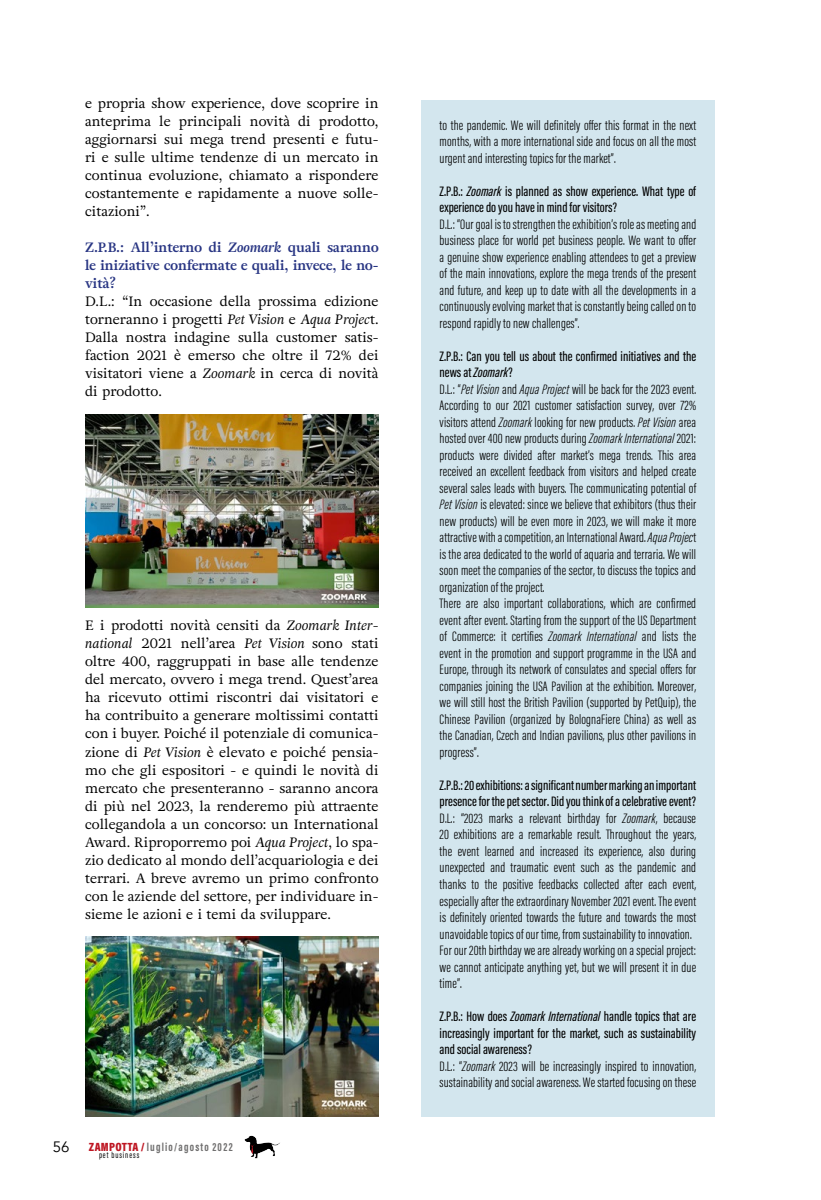
<style>
.page{position:relative;width:821px;height:1200px;background:#fff}
.page>*{position:absolute;margin:0;border:0;box-sizing:border-box;transform-origin:0 0}
.t1{font:15px "Avenir";color:#000}
.t2{font:300 14.1px/16.5px "Acumin Pro Extra Cond";letter-spacing:.01em;color:#000;text-align:justify;scale:1.06 1}
.t3{font:500 14.1px/16.5px "Acumin Pro Extra Cond";color:#000;scale:1.06 1}
.t4{font:13.5px/18px "Adriane Text";color:#000;text-align:justify}
.t5{font:700 13.5px/18px "Adriane Text";color:#283583;text-align:justify}
.t6{font:700 12px "Acumin Pro Extra Cond";letter-spacing:.1em;color:#706f6f}
.t7{font:9px "Acumin Pro Extra Cond";letter-spacing:.1em;color:#000}
.s1{font-style:italic}
.s2{font-family:"Acumin Pro Cond";font-weight:900;color:#be1622}
.s3{font-weight:500}
.s4{font-weight:500;font-style:italic}
.s5{font-weight:300}
.s6{font-weight:300;font-style:italic}
</style>
<div class="page">
<svg style="left:244px;top:1135px;width:36px;height:23px"></svg>
<div style="left:421px;top:100px;width:293px;height:1016px;background:#d3e6ee"></div>
<img style="left:85px;top:936px;width:293px;height:180px">
<img style="left:85px;top:414px;width:293px;height:193px">
<p class="t4" style="left:85px;top:94px;width:295px">e propria show experience, dove scoprire in anteprima le principali novità di prodotto, aggiornarsi sui mega trend presenti e futu&shy;ri e sulle ultime tendenze di un mercato in continua evoluzione, chiamato a rispondere costantemente e rapidamente a nuove solle&shy;citazioni”.</p>
<p class="t5" style="left:85px;top:238px;width:295px">Z.P.B.: All’interno di <span class="s1">Zoomark</span> quali saranno le iniziative confermate e quali, invece, le no&shy;vità?</p>
<p class="t4" style="left:85px;top:292px;width:295px">D.L.: “In occasione della prossima edizione torneranno i progetti <span class="s1">Pet Vision</span> e <span class="s1">Aqua Projec</span>t.<br>Dalla nostra indagine sulla customer satis&shy;faction 2021 è emerso che oltre il 72% dei visitatori viene a <span class="s1">Zoomark</span> in cerca di novità di prodotto.</p>
<p class="t4" style="left:85px;top:616px;width:295px">E i prodotti novità censiti da <span class="s1">Zoomark Inter&shy;national</span> 2021 nell’area <span class="s1">Pet Vision</span> sono stati oltre 400, raggruppati in base alle tendenze del mercato, ovvero i mega trend. Quest’area ha ricevuto ottimi riscontri dai visitatori e ha contribuito a generare moltissimi contatti con i buyer. Poiché il potenziale di comunica&shy;zione di <span class="s1">Pet Vision</span> è elevato e poiché pensia&shy;mo che gli espositori - e quindi le novità di mercato che presenteranno - saranno ancora di più nel 2023, la renderemo più attraente collegandola a un concorso: un International Award. Riproporremo poi <span class="s1">Aqua Project</span>, lo spa&shy;zio dedicato al mondo dell’acquariologia e dei terrari. A breve avremo un primo confronto con le aziende del settore, per individuare in&shy;sieme le azioni e i temi da sviluppare.</p>
<p class="t1" style="left:53px;top:1137px;width:18px">56</p>
<p class="t6" style="left:89px;top:1139px;width:145px"><span class="s2">ZAMPOTTA /</span> luglio/agosto 2022</p>
<p class="t7" style="left:99px;top:1148px;width:42px">pet business</p>
<p class="t2" style="left:439px;top:116px;width:243px">to the pandemic. We will definitely offer this format in the next months, with a more international side and focus on all the most urgent and interesting topics for the market”.</p>
<p class="t3" style="left:439px;top:182px;width:243px">Z.P.B.: <span class="s1">Zoomark</span> is planned as show experience. What type of experience do you have in mind for visitors?</p>
<p class="t2" style="left:439px;top:215px;width:243px">D.L.: “Our goal is to strengthen the exhibition’s role as meeting and business place for world pet business people. We want to offer a genuine show experience enabling attendees to get a preview of the main innovations, explore the mega trends of the present and future, and keep up to date with all the developments in a continuously evolving market that is constantly being called on to respond rapidly to new challenges”.</p>
<p class="t2" style="left:439px;top:347px;width:243px;text-align:left"><span class="s3">Z.P.B.: Can you tell us about the confirmed initiatives and the news at</span> <span class="s4">Zoomark</span><span class="s3">?<br></span>D.L.: “<span class="s1">Pet Vision</span> and <span class="s1">Aqua Project</span> will be back for the 2023 event.<br>According to our 2021 customer satisfaction survey, over 72% visitors attend <span class="s1">Zoomark</span> looking for new products. <span class="s1">Pet Vision</span> area hosted over 400 new products during <span class="s1">Zoomark International</span> 2021: products were divided after market’s mega trends. This area received an excellent feedback from visitors and helped create several sales leads with buyers. The communicating potential of <span class="s1">Pet Vision</span> is elevated: since we believe that exhibitors (thus their new products) will be even more in 2023, we will make it more attractive with a competition, an International Award. <span class="s1">Aqua Projec</span>t is the area dedicated to the world of aquaria and terraria. We will soon meet the companies of the sector, to discuss the topics and organization of the project.<br>There are also important collaborations, which are confirmed event after event. Starting from the support of the US Department of Commerce: it certifies <span class="s1">Zoomark International</span> and lists the event in the promotion and support programme in the USA and Europe, through its network of consulates and special offers for companies joining the USA Pavilion at the exhibition. Moreover, we will still host the British Pavilion (supported by PetQuip), the Chinese Pavilion (organized by BolognaFiere China) as well as the Canadian, Czech and Indian pavilions, plus other pavilions in progress”.</p>
<p class="t2" style="left:439px;top:776px;width:243px;text-align:left"><span class="s3">Z.P.B.: 20 exhibitions: a significant number marking an important presence for the pet sector. Did you think of a celebrative event?<br></span>D.L.: “2023 marks a relevant birthday for <span class="s1">Zoomark</span>, because 20 exhibitions are a remarkable result. Throughout the years, the event learned and increased its experience, also during unexpected and traumatic event such as the pandemic and thanks to the positive feedbacks collected after each event, especially after the extraordinary November 2021 event. The event is definitely oriented towards the future and towards the most unavoidable topics of our time, from sustainability to innovation.<br>For our 20th birthday we are already working on a special project: we cannot anticipate anything yet, but we will present it in due time”.</p>
<p class="t3" style="left:439px;top:1007px;width:243px">Z.P.B.: How does <span class="s1">Zoomark International</span> handle topics that are increasingly important for the market, such as sustainability and social awareness?<br><span class="s5">D.L.: “</span><span class="s6">Zoomark</span> <span class="s5">2023 will be increasingly inspired to innovation, sustainability and social awareness. We started focusing on these</span></p>
</div>
